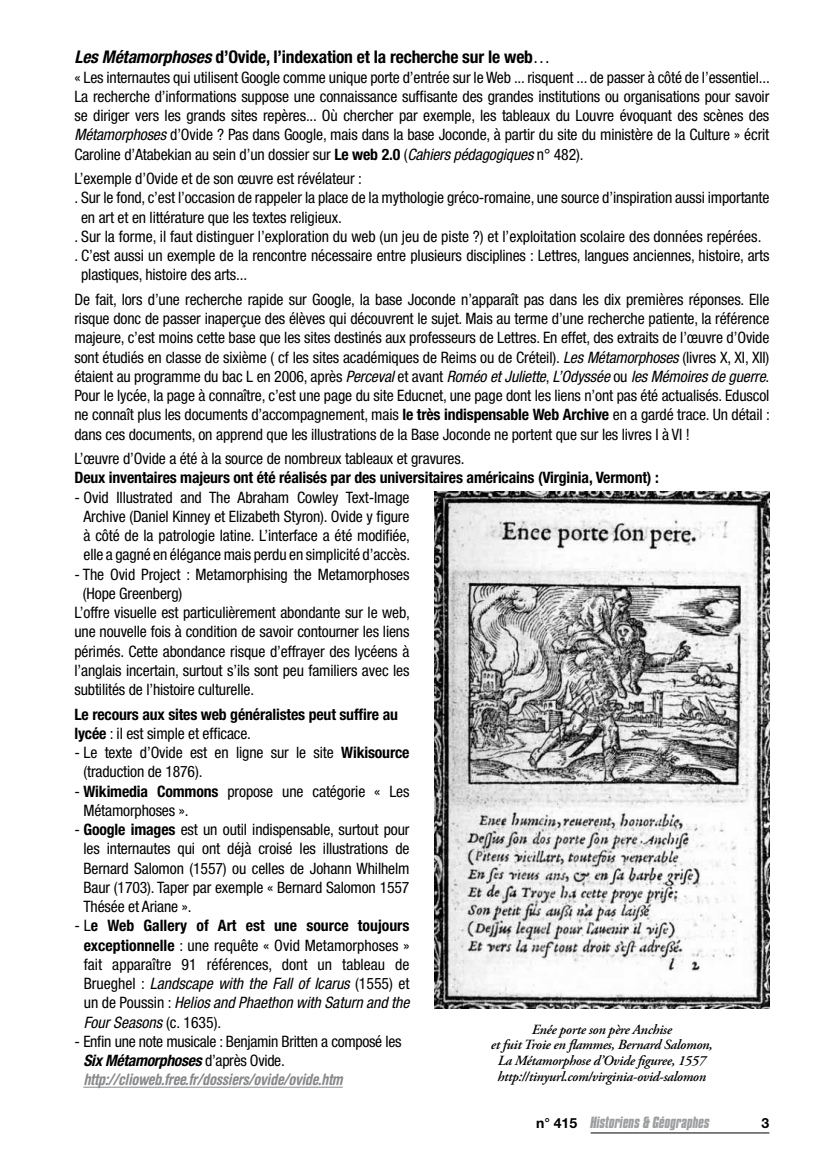
<style>
.page{position:relative;width:819px;height:1166px;background:#fff}
.page>*{position:absolute;margin:0;border:0;box-sizing:border-box;transform-origin:0 0}
.t1{font:700 condensed 17.5px "Helvetica Neue";letter-spacing:-.01em;color:#000}
.t2{font:condensed 15.75px/19.2px "Helvetica Neue";letter-spacing:-.01em;color:#000;text-align:justify}
.t3{font:700 condensed 15.75px/19.2px "Helvetica Neue";letter-spacing:-.01em;color:#000}
.t4{font:italic 700 condensed 15.75px "Helvetica Rounded";letter-spacing:-.02em;color:#87888a}
.t5{font:italic 600 14px/15.8px "Adobe Garamond Pro";letter-spacing:-.02em;color:#000;text-align:center}
.t6{font:italic 700 14px "Compacta BT";color:#9c9e9f}
.t7{font:700 14px "Helvetica Neue";color:#000}
.s1{font-style:italic}
.s2{font-weight:400}
.s3{font-weight:700}
.s4{font-weight:700;font-style:italic}
.s5{font-family:"Helvetica Neue";font-style:normal;color:#000}
</style>
<div class="page">
<hr style="left:590px;top:1132px;width:179px;height:1px;background:#000">
<hr style="left:83px;top:1087px;width:260px;height:1px;background:#87888a">
<img style="left:434px;top:492px;width:335px;height:517px">
<p class="t1" style="left:74px;top:47px;width:477px"><span class="s1">Les Métamorphoses</span> d’Ovide, l’indexation et la recherche sur le web<span class="s2">…</span></p>
<p class="t2" style="left:74px;top:67px;width:697px">« Les internautes qui utilisent Google comme unique porte d’entrée sur le Web ... risquent ... de passer à côté de l’essentiel...<br>La recherche d’informations suppose une connaissance suffisante des grandes institutions ou organisations pour savoir se diriger vers les grands sites repères... Où chercher par exemple, les tableaux du Louvre évoquant des scènes des <span class="s1">Métamorphoses</span> d’Ovide ? Pas dans Google, mais dans la base Joconde, à partir du site du ministère de la Culture » écrit Caroline d’Atabekian au sein d’un dossier sur <span class="s3">Le web 2.0</span> (<span class="s1">Cahiers pédagogiques</span> n° 482).</p>
<p class="t2" style="left:74px;top:169px;width:289px">L’exemple d’Ovide et de son œuvre est révélateur :</p>
<p class="t2" style="left:74px;top:188px;width:696px">. Sur le fond, c’est l’occasion de rappeler la place de la mythologie gréco-romaine, une source d’inspiration aussi importante</p>
<p class="t2" style="left:81px;top:207px;width:262px">en art et en littérature que les textes religieux.</p>
<p class="t2" style="left:74px;top:227px;width:688px">. Sur la forme, il faut distinguer l’exploration du web (un jeu de piste ?) et l’exploitation scolaire des données repérées.</p>
<p class="t2" style="left:74px;top:246px;width:696px">. C’est aussi un exemple de la rencontre nécessaire entre plusieurs disciplines : Lettres, langues anciennes, histoire, arts</p>
<p class="t2" style="left:81px;top:265px;width:167px">plastiques, histoire des arts...</p>
<p class="t2" style="left:74px;top:290px;width:697px">De fait, lors d’une recherche rapide sur Google, la base Joconde n’apparaît pas dans les dix premières réponses. Elle risque donc de passer inaperçue des élèves qui découvrent le sujet. Mais au terme d’une recherche patiente, la référence majeure, c’est moins cette base que les sites destinés aux professeurs de Lettres. En effet, des extraits de l’œuvre d’Ovide sont étudiés en classe de sixième ( cf les sites académiques de Reims ou de Créteil). <span class="s1">Les Métamorphoses</span> (livres X, XI, XII) étaient au programme du bac L en 2006, après <span class="s1">Perceval</span> et avant <span class="s1">Roméo et Juliette</span>, <span class="s1">L’Odyssée</span> ou <span class="s1">les Mémoires de guerre</span>.<br>Pour le lycée, la page à connaître, c’est une page du site Educnet, une page dont les liens n’ont pas été actualisés. Eduscol ne connaît plus les documents d’accompagnement, mais <span class="s3">le très indispensable Web Archive</span> en a gardé trace. Un détail : dans ces documents, on apprend que les illustrations de la Base Joconde ne portent que sur les livres I à VI !</p>
<p class="t2" style="left:74px;top:449px;width:391px">L’œuvre d’Ovide a été à la source de nombreux tableaux et gravures.</p>
<p class="t3" style="left:74px;top:468px;width:586px">Deux inventaires majeurs ont été réalisés par des universitaires américains (Virginia, Vermont) :</p>
<p class="t2" style="left:74px;top:487px;width:337px;text-align:center">- Ovid Illustrated and The Abraham Cowley Text-Image Archive (Daniel Kinney et Elizabeth Styron). Ovide y figure à côté de la patrologie latine. L’interface a été modifiée, elle a gagné en élégance mais perdu en simplicité d’accès.</p>
<p class="t2" style="left:74px;top:564px;width:336px">- The Ovid Project : Metamorphising the Metamorphoses</p>
<p class="t2" style="left:83px;top:584px;width:101px">(Hope Greenberg)</p>
<p class="t2" style="left:74px;top:603px;width:337px">L’offre visuelle est particulièrement abondante sur le web,</p>
<p class="t2" style="left:74px;top:622px;width:336px">une nouvelle fois à condition de savoir contourner les liens</p>
<p class="t2" style="left:74px;top:641px;width:336px">périmés. Cette abondance risque d’effrayer des lycéens à</p>
<p class="t2" style="left:74px;top:661px;width:336px">l’anglais incertain, surtout s’ils sont peu familiers avec les</p>
<p class="t2" style="left:74px;top:680px;width:181px">subtilités de l’histoire culturelle.</p>
<p class="t3" style="left:74px;top:704px;width:325px">Le recours aux sites web généralistes peut suffire au lycée <span class="s2">: il est simple et efficace.</span></p>
<p class="t2" style="left:83px;top:743px;width:327px;text-indent:-9px">- Le texte d’Ovide est en ligne sur le site <span class="s3">Wikisource </span>(traduction de 1876).</p>
<p class="t2" style="left:83px;top:781px;width:327px;text-indent:-9px">- <span class="s3">Wikimedia Commons</span> propose une catégorie « Les<br>Métamorphoses ».</p>
<p class="t2" style="left:83px;top:820px;width:327px;text-indent:-9px">- <span class="s3">Google images</span> est un outil indispensable, surtout pour les internautes qui ont déjà croisé les illustrations de Bernard Salomon (1557) ou celles de Johann Whilhelm Baur (1703). Taper par exemple « Bernard Salomon 1557<br>Thésée et Ariane ».</p>
<p class="t2" style="left:84px;top:916px;width:327px;text-indent:-9px">- L<span class="s3">e Web Gallery of Art est une source toujours exceptionnelle</span> : une requête « Ovid Metamorphoses » fait apparaître 91 références, dont un tableau de Brueghel : <span class="s1">Landscape with the Fall of Icarus</span> (1555) et un de Poussin : <span class="s1">Helios and Phaethon with Saturn and the Four Seasons</span> (c. 1635).</p>
<p class="t2" style="left:83px;top:1031px;width:319px;text-indent:-9px">- Enfin une note musicale : Benjamin Britten a composé les<br><span class="s4">Six Métamorphoses</span> d’après Ovide.</p>
<p class="t4" style="left:83px;top:1070px;width:261px">http://clioweb.free.fr/dossiers/ovide/ovide.htm</p>
<p class="t5" style="left:491px;top:1022px;width:223px">Enée porte son père Anchise<br>et fuit Troie en flammes, Bernard Salomon, La Métamorphose d’Ovide figuree, 1557 http://tinyurl.com/virginia-ovid-salomon</p>
<p class="t6" style="left:536px;top:1113px;width:175px"><span class="s5">n° 415</span> Historiens &amp; Géographes</p>
<p class="t7" style="left:761px;top:1114px;width:9px">3</p>
</div>
